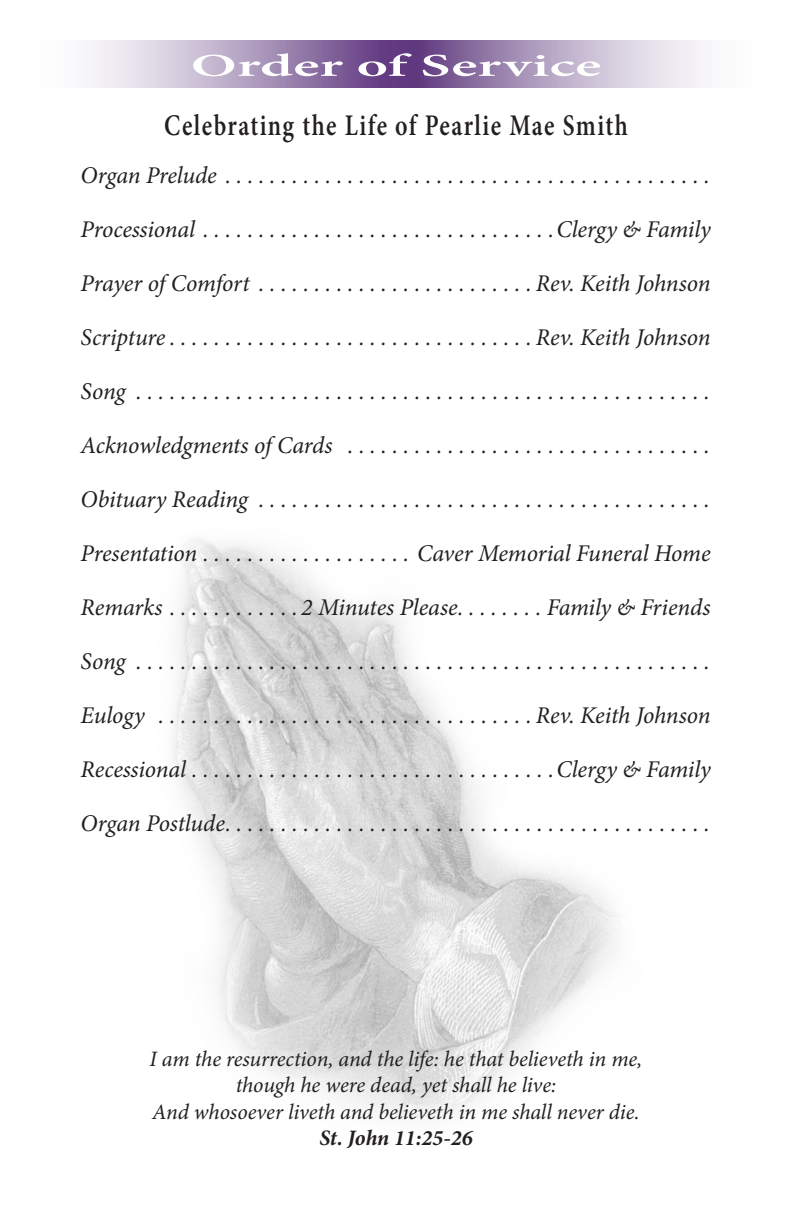
<style>
.page{position:relative;width:792px;height:1224px;background:#fff}
.page>*{position:absolute;margin:0;border:0;box-sizing:border-box;transform-origin:0 0}
.t1{font:600 32px "Minion Pro";color:#fff;scale:1.9 1}
.t2{font:600 30px "Minion Pro";letter-spacing:.06em;color:#231f20;scale:.8 1}
.t3{font:italic 24px "Minion Pro";letter-spacing:-.01em;color:#231f20}
.t4{font:italic 22px "Minion Pro";letter-spacing:-.005em;color:#231f20}
.t5{font:italic 700 22px "Minion Pro";letter-spacing:-.005em;color:#231f20}
</style>
<div class="page">
<svg style="left:90px;top:41px;width:613px;height:47px;background:#b09ebf"></svg>
<img style="left:172px;top:539px;width:445px;height:580px">
<p class="t1" style="left:191px;top:44px;width:218px">Order of Service</p>
<p class="t2" style="left:164px;top:105px;width:581px">Celebrating the Life of Pearlie Mae Smith</p>
<p class="t3" style="left:81px;top:159px;width:620px">Organ Prelude . . . . . . . . . . . . . . . . . . . . . . . . . . . . . . . . . . . . . . . . . . .</p>
<p class="t3" style="left:81px;top:213px;width:631px">Processional . . . . . . . . . . . . . . . . . . . . . . . . . . . . . . . Clergy &amp; Family</p>
<p class="t3" style="left:81px;top:267px;width:631px">Prayer of Comfort . . . . . . . . . . . . . . . . . . . . . . . . Rev. Keith Johnson</p>
<p class="t3" style="left:81px;top:321px;width:631px">Scripture . . . . . . . . . . . . . . . . . . . . . . . . . . . . . . . . Rev. Keith Johnson</p>
<p class="t3" style="left:81px;top:375px;width:620px">Song . . . . . . . . . . . . . . . . . . . . . . . . . . . . . . . . . . . . . . . . . . . . . . . . . . .</p>
<p class="t3" style="left:81px;top:429px;width:620px">Acknowledgments of Cards . . . . . . . . . . . . . . . . . . . . . . . . . . . . . . . .</p>
<p class="t3" style="left:81px;top:483px;width:620px">Obituary Reading . . . . . . . . . . . . . . . . . . . . . . . . . . . . . . . . . . . . . . . .</p>
<p class="t3" style="left:81px;top:537px;width:632px">Presentation . . . . . . . . . . . . . . . . . . . Caver Memorial Funeral Home</p>
<p class="t3" style="left:81px;top:591px;width:631px">Remarks . . . . . . . . . . . 2 Minutes Please. . . . . . . . Family &amp; Friends</p>
<p class="t3" style="left:81px;top:645px;width:620px">Song . . . . . . . . . . . . . . . . . . . . . . . . . . . . . . . . . . . . . . . . . . . . . . . . . . .</p>
<p class="t3" style="left:81px;top:699px;width:631px">Eulogy . . . . . . . . . . . . . . . . . . . . . . . . . . . . . . . . . Rev. Keith Johnson</p>
<p class="t3" style="left:81px;top:753px;width:631px">Recessional . . . . . . . . . . . . . . . . . . . . . . . . . . . . . . . . Clergy &amp; Family</p>
<p class="t3" style="left:81px;top:807px;width:620px">Organ Postlude . . . . . . . . . . . . . . . . . . . . . . . . . . . . . . . . . . . . . . . . . . .</p>
<p class="t4" style="left:150px;top:1044px;width:494px">I am the resurrection, and the life: he that believeth in me,</p>
<p class="t4" style="left:236px;top:1070px;width:322px">though he were dead, yet shall he live:</p>
<p class="t4" style="left:152px;top:1097px;width:486px">And whosoever liveth and believeth in me shall never die.</p>
<p class="t5" style="left:319px;top:1122px;width:155px">St. John 11:25-26</p>
</div>
